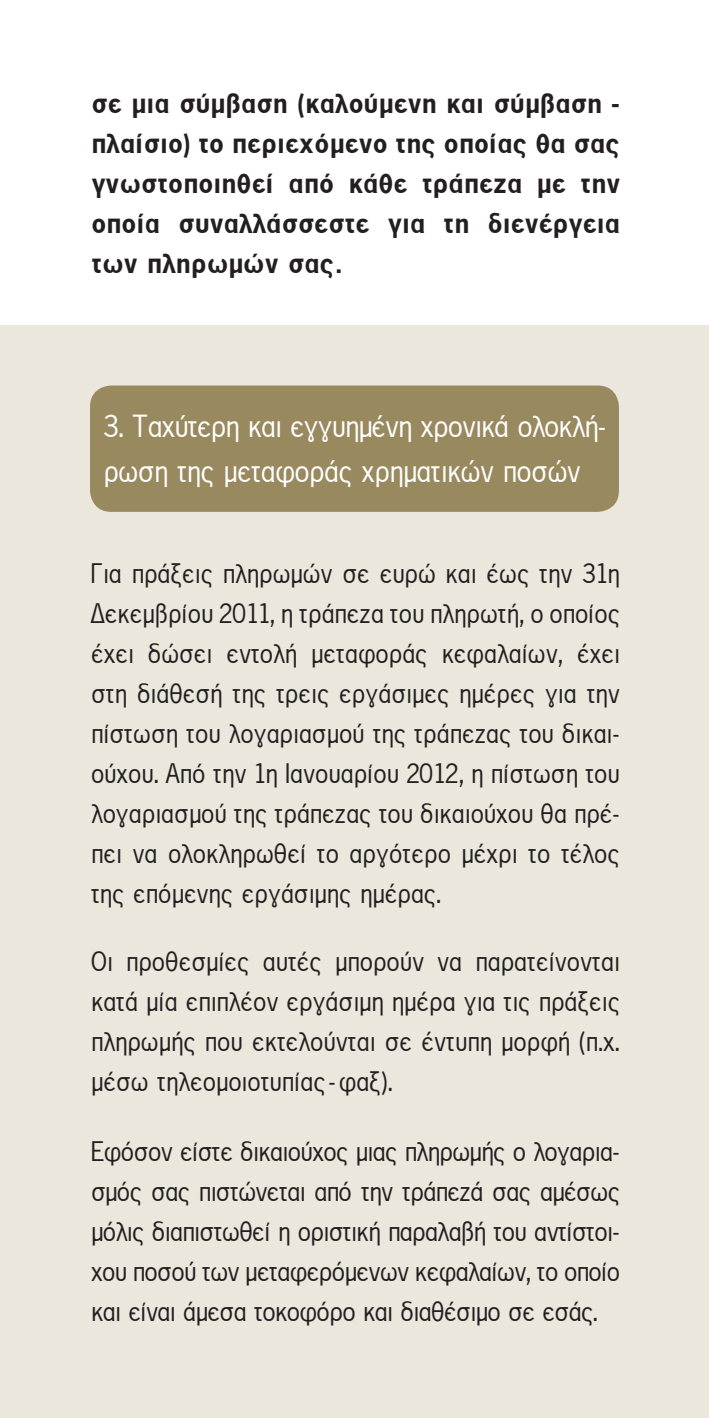
<style>
.page{position:relative;width:709px;height:1418px;background:#fff}
.page>*{position:absolute;margin:0;border:0;box-sizing:border-box;transform-origin:0 0}
.t1{font:32.5px/45px "UB News Letter";letter-spacing:-.02em;color:#fff}
.t2{font:28.75px/40px "UB News Letter";color:#231f20;text-align:justify}
.t3{font:28.75px/40px "UB News Letter Bold";color:#231f20;text-align:justify}
</style>
<div class="page">
<div style="left:0;top:326px;width:709px;height:1091px;background:#ebe7dd"></div>
<div style="left:90px;top:385px;width:529px;height:127px;background:#99895f;border-radius:21px"></div>
<p class="t3" style="left:90px;top:83px;width:530px">σε μια σύμβαση (καλούμενη και σύμβαση - πλαίσιο) το περιεχόμενο της οποίας θα σας γνωστοποιηθεί από κάθε τράπεζα με την οποία συναλλάσσεστε για τη διενέργεια των πληρωμών σας.</p>
<p class="t1" style="left:102px;top:404px;width:504px">3. Ταχύτερη και εγγυημένη χρονικά ολοκλή&shy;ρωση της μεταφοράς χρηματικών ποσών</p>
<p class="t2" style="left:90px;top:554px;width:530px">Για πράξεις πληρωμών σε ευρώ και έως την 31η Δεκεμβρίου 2011, η τράπεζα του πληρωτή, ο οποίος έχει δώσει εντολή μεταφοράς κεφαλαίων, έχει στη διάθεσή της τρεις εργάσιμες ημέρες για την πίστωση του λογαριασμού της τράπεζας του δικαι&shy;ούχου. Από την 1η Ιανουαρίου 2012, η πίστωση του λογαριασμού της τράπεζας του δικαιούχου θα πρέ&shy;πει να ολοκληρωθεί το αργότερο μέχρι το τέλος της επόμενης εργάσιμης ημέρας.</p>
<p class="t2" style="left:90px;top:942px;width:530px">Οι προθεσμίες αυτές μπορούν να παρατείνονται κατά μία επιπλέον εργάσιμη ημέρα για τις πράξεις πληρωμής που εκτελούνται σε έντυπη μορφή (π.χ. μέσω τηλεομοιοτυπίας-φαξ).</p>
<p class="t2" style="left:90px;top:1132px;width:530px">Εφόσον είστε δικαιούχος μιας πληρωμής ο λογαρια&shy;σμός σας πιστώνεται από την τράπεζά σας αμέσως μόλις διαπιστωθεί η οριστική παραλαβή του αντίστοι&shy;χου ποσού των μεταφερόμενων κεφαλαίων, το οποίο και είναι άμεσα τοκοφόρο και διαθέσιμο σε εσάς.</p>
</div>
